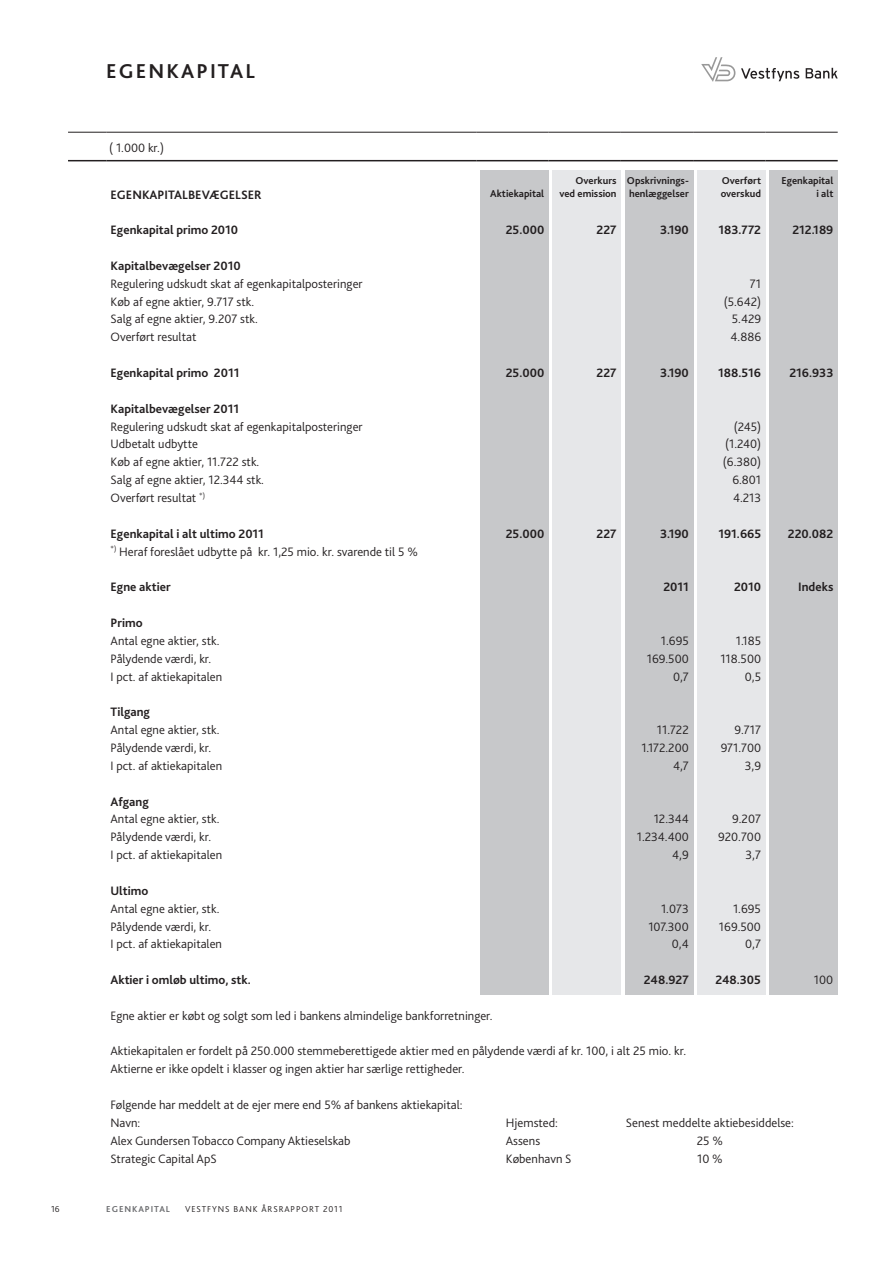
<style>
.page{position:relative;width:893px;height:1263px;background:#fff}
.page>*{position:absolute;margin:0;border:0;box-sizing:border-box;transform-origin:0 0}
.t1{font:700 21px "Bliss 2";letter-spacing:.1em;color:#231f20}
.t2{font:300 12.75px/17.9px "Bliss 2";color:#231f20}
.t3{font:700 12.75px "Bliss 2";color:#231f20}
.t4{font:700 10.5px "Bliss 2";color:#231f20}
.t5{font:300 9px "Bliss 2";letter-spacing:.1em;color:#231f20}
.t6{font:700 9px "Bliss 2";letter-spacing:.1em;color:#6c6d70}
</style>
<div class="page">
<div style="left:625px;top:170px;width:68px;height:825px;background:#c7c8ca"></div>
<div style="left:553px;top:170px;width:68px;height:825px;background:#e6e7e9"></div>
<div style="left:480px;top:170px;width:69px;height:825px;background:#c7c8ca"></div>
<div style="left:770px;top:170px;width:68px;height:825px;background:#c7c8ca"></div>
<div style="left:697px;top:170px;width:68px;height:825px;background:#e6e7e9"></div>
<svg style="left:701px;top:57px;width:34px;height:25px"></svg>
<svg style="left:741px;top:68px;width:58px;height:13px"></svg>
<svg style="left:806px;top:68px;width:32px;height:11px"></svg>
<hr style="left:68px;top:160px;width:38px;height:1px;background:#231f20">
<hr style="left:106px;top:160px;width:370px;height:1px;background:#231f20">
<hr style="left:476px;top:160px;width:73px;height:1px;background:#231f20">
<hr style="left:549px;top:160px;width:72px;height:1px;background:#231f20">
<hr style="left:621px;top:160px;width:72px;height:1px;background:#231f20">
<hr style="left:693px;top:160px;width:72px;height:1px;background:#231f20">
<hr style="left:765px;top:160px;width:73px;height:1px;background:#231f20">
<hr style="left:68px;top:132px;width:38px;height:1px;background:#231f20">
<hr style="left:106px;top:132px;width:370px;height:1px;background:#231f20">
<hr style="left:476px;top:132px;width:73px;height:1px;background:#231f20">
<hr style="left:549px;top:132px;width:72px;height:1px;background:#231f20">
<hr style="left:621px;top:132px;width:72px;height:1px;background:#231f20">
<hr style="left:693px;top:132px;width:72px;height:1px;background:#231f20">
<hr style="left:765px;top:132px;width:73px;height:1px;background:#231f20">
<h1 class="t1" style="left:106px;top:58px;width:137px">EGEN KAPITAL</h1>
<p class="t2" style="left:109px;top:139px;width:56px">( 1.000 kr.)</p>
<p class="t4" style="left:575px;top:174px;width:115px">Overkurs Opskrivnings-</p>
<p class="t4" style="left:722px;top:174px;width:41px">Overført</p>
<p class="t4" style="left:781px;top:174px;width:53px">Egenkapital</p>
<p class="t3" style="left:111px;top:186px;width:72px">EGEN KAPITALBE</p>
<p class="t3" style="left:202px;top:186px;width:54px">VÆGELSER</p>
<p class="t4" style="left:490px;top:186px;width:56px">Aktiekapital</p>
<p class="t4" style="left:559px;top:186px;width:131px">ved emission henlæggelser</p>
<p class="t4" style="left:721px;top:186px;width:42px">overskud</p>
<p class="t4" style="left:816px;top:186px;width:18px">i alt</p>
<p class="t3" style="left:111px;top:222px;width:129px">Egenkapital primo 2010</p>
<p class="t3" style="left:506px;top:222px;width:40px">25.000</p>
<p class="t3" style="left:596px;top:222px;width:22px">227</p>
<p class="t3" style="left:660px;top:222px;width:30px">3.190</p>
<p class="t3" style="left:718px;top:222px;width:44px">183.772</p>
<p class="t3" style="left:792px;top:222px;width:43px">212.189</p>
<p class="t3" style="left:111px;top:258px;width:132px">Kapitalbevægelser 2010</p>
<p class="t2" style="left:111px;top:274px;width:254px">Regulering udskudt skat af egenkapitalposteringer</p>
<p class="t2" style="left:750px;top:274px;width:13px">71</p>
<p class="t2" style="left:111px;top:292px;width:145px">Køb af egne aktier, 9.717 stk.</p>
<p class="t2" style="left:724px;top:292px;width:39px">(5.642)</p>
<p class="t2" style="left:111px;top:310px;width:149px">Salg af egne aktier, 9.207 stk.</p>
<p class="t2" style="left:732px;top:310px;width:31px">5.429</p>
<p class="t2" style="left:111px;top:328px;width:87px">Overført resultat</p>
<p class="t2" style="left:731px;top:328px;width:32px">4.886</p>
<p class="t3" style="left:111px;top:365px;width:130px">Egenkapital primo 2011</p>
<p class="t3" style="left:506px;top:365px;width:40px">25.000</p>
<p class="t3" style="left:596px;top:365px;width:22px">227</p>
<p class="t3" style="left:660px;top:365px;width:30px">3.190</p>
<p class="t3" style="left:718px;top:365px;width:44px">188.516</p>
<p class="t3" style="left:789px;top:365px;width:46px">216.933</p>
<p class="t3" style="left:111px;top:401px;width:130px">Kapitalbevægelser 2011</p>
<p class="t2" style="left:111px;top:417px;width:254px">Regulering udskudt skat af egenkapitalposteringer</p>
<p class="t2" style="left:734px;top:417px;width:29px">(245)</p>
<p class="t2" style="left:111px;top:435px;width:89px">Udbetalt udbytte</p>
<p class="t2" style="left:725px;top:435px;width:37px">(1.240)</p>
<p class="t2" style="left:111px;top:453px;width:150px">Køb af egne aktier, 11.722 stk.</p>
<p class="t2" style="left:723px;top:453px;width:40px">(6.380)</p>
<p class="t2" style="left:111px;top:471px;width:155px">Salg af egne aktier, 12.344 stk.</p>
<p class="t2" style="left:732px;top:471px;width:30px">6.801</p>
<p class="t2" style="left:111px;top:488px;width:96px">Overført resultat <sup>*)</sup></p>
<p class="t2" style="left:733px;top:489px;width:30px">4.213</p>
<p class="t3" style="left:111px;top:526px;width:155px">Egenkapital i alt ultimo 2011</p>
<p class="t3" style="left:506px;top:526px;width:40px">25.000</p>
<p class="t3" style="left:596px;top:526px;width:22px">227</p>
<p class="t3" style="left:660px;top:526px;width:30px">3.190</p>
<p class="t3" style="left:718px;top:526px;width:44px">191.665</p>
<p class="t3" style="left:788px;top:526px;width:47px">220.082</p>
<p class="t2" style="left:111px;top:542px;width:309px"><sup>*)</sup> Heraf foreslået udbytte på kr. 1,25 mio. kr. svarende til 5 %</p>
<p class="t3" style="left:111px;top:579px;width:62px">Egne aktier</p>
<p class="t3" style="left:663px;top:579px;width:27px">2011</p>
<p class="t3" style="left:734px;top:579px;width:29px">2010</p>
<p class="t3" style="left:798px;top:579px;width:37px">Indeks</p>
<p class="t3" style="left:111px;top:615px;width:34px">Primo</p>
<p class="t2" style="left:111px;top:631px;width:110px">Antal egne aktier, stk.</p>
<p class="t2" style="left:661px;top:631px;width:29px">1.695</p>
<p class="t2" style="left:736px;top:631px;width:27px">1.185</p>
<p class="t2" style="left:111px;top:649px;width:102px">Pålydende værdi, kr.</p>
<p class="t2" style="left:647px;top:649px;width:44px">169.500</p>
<p class="t2" style="left:720px;top:649px;width:42px">118.500</p>
<p class="t2" style="left:111px;top:667px;width:113px">I pct. af aktiekapitalen</p>
<p class="t2" style="left:673px;top:667px;width:17px">0,7</p>
<p class="t2" style="left:745px;top:667px;width:18px">0,5</p>
<p class="t3" style="left:110px;top:704px;width:41px">Tilgang</p>
<p class="t2" style="left:110px;top:721px;width:110px">Antal egne aktier, stk.</p>
<p class="t2" style="left:657px;top:721px;width:33px">11.722</p>
<p class="t2" style="left:734px;top:721px;width:28px">9.717</p>
<p class="t2" style="left:110px;top:738px;width:102px">Pålydende værdi, kr.</p>
<p class="t2" style="left:641px;top:738px;width:49px">1.172.200</p>
<p class="t2" style="left:721px;top:738px;width:42px">971.700</p>
<p class="t2" style="left:110px;top:756px;width:113px">I pct. af aktiekapitalen</p>
<p class="t2" style="left:673px;top:756px;width:17px">4,7</p>
<p class="t2" style="left:745px;top:756px;width:18px">3,9</p>
<p class="t3" style="left:110px;top:793px;width:40px">Afgang</p>
<p class="t2" style="left:110px;top:810px;width:110px">Antal egne aktier, stk.</p>
<p class="t2" style="left:654px;top:810px;width:37px">12.344</p>
<p class="t2" style="left:732px;top:810px;width:30px">9.207</p>
<p class="t2" style="left:110px;top:828px;width:102px">Pålydende værdi, kr.</p>
<p class="t2" style="left:637px;top:828px;width:53px">1.234.400</p>
<p class="t2" style="left:718px;top:828px;width:44px">920.700</p>
<p class="t2" style="left:110px;top:846px;width:113px">I pct. af aktiekapitalen</p>
<p class="t2" style="left:672px;top:846px;width:18px">4,9</p>
<p class="t2" style="left:746px;top:846px;width:17px">3,7</p>
<p class="t3" style="left:110px;top:883px;width:39px">Ultimo</p>
<p class="t2" style="left:110px;top:899px;width:110px">Antal egne aktier, stk.</p>
<p class="t2" style="left:661px;top:899px;width:29px">1.073</p>
<p class="t2" style="left:733px;top:899px;width:29px">1.695</p>
<p class="t2" style="left:110px;top:917px;width:102px">Pålydende værdi, kr.</p>
<p class="t2" style="left:648px;top:917px;width:42px">107.300</p>
<p class="t2" style="left:719px;top:917px;width:44px">169.500</p>
<p class="t2" style="left:110px;top:935px;width:113px">I pct. af aktiekapitalen</p>
<p class="t2" style="left:672px;top:935px;width:18px">0,4</p>
<p class="t2" style="left:745px;top:935px;width:17px">0,7</p>
<p class="t3" style="left:110px;top:972px;width:142px">Aktier i omløb ultimo, stk.</p>
<p class="t3" style="left:644px;top:972px;width:46px">248.927</p>
<p class="t3" style="left:715px;top:972px;width:47px">248.305</p>
<p class="t2" style="left:814px;top:970px;width:21px">100</p>
<p class="t2" style="left:110px;top:1006px;width:384px">Egne aktier er købt og solgt som led i bankens almindelige bankforretninger.</p>
<p class="t2" style="left:110px;top:1042px;width:577px">Aktiekapitalen er fordelt på 250.000 stemmeberettigede aktier med en pålydende værdi af kr. 100, i alt 25 mio. kr.<br>Aktierne er ikke opdelt i klasser og ingen aktier har særlige rettigheder.</p>
<p class="t2" style="left:110px;top:1095px;width:354px">Følgende har meddelt at de ejer mere end 5% af bankens aktiekapital:<br>Navn:</p>
<p class="t2" style="left:506px;top:1113px;width:54px">Hjemsted:</p>
<p class="t2" style="left:626px;top:1113px;width:169px">Senest meddelte aktiebesiddelse:</p>
<p class="t2" style="left:110px;top:1131px;width:242px">Alex Gundersen Tobacco Company Aktieselskab</p>
<p class="t2" style="left:506px;top:1131px;width:36px">Assens</p>
<p class="t2" style="left:697px;top:1131px;width:28px">25 %</p>
<p class="t2" style="left:110px;top:1149px;width:107px">Strategic Capital ApS</p>
<p class="t2" style="left:506px;top:1149px;width:66px">København S</p>
<p class="t2" style="left:697px;top:1149px;width:27px">10 %</p>
<p class="t5" style="left:51px;top:1203px;width:10px">16</p>
<p class="t6" style="left:106px;top:1203px;width:60px">EGEN KAPITAL</p>
<p class="t5" style="left:185px;top:1203px;width:159px">Vestfyns Bank Årsrapport 2011</p>
</div>
